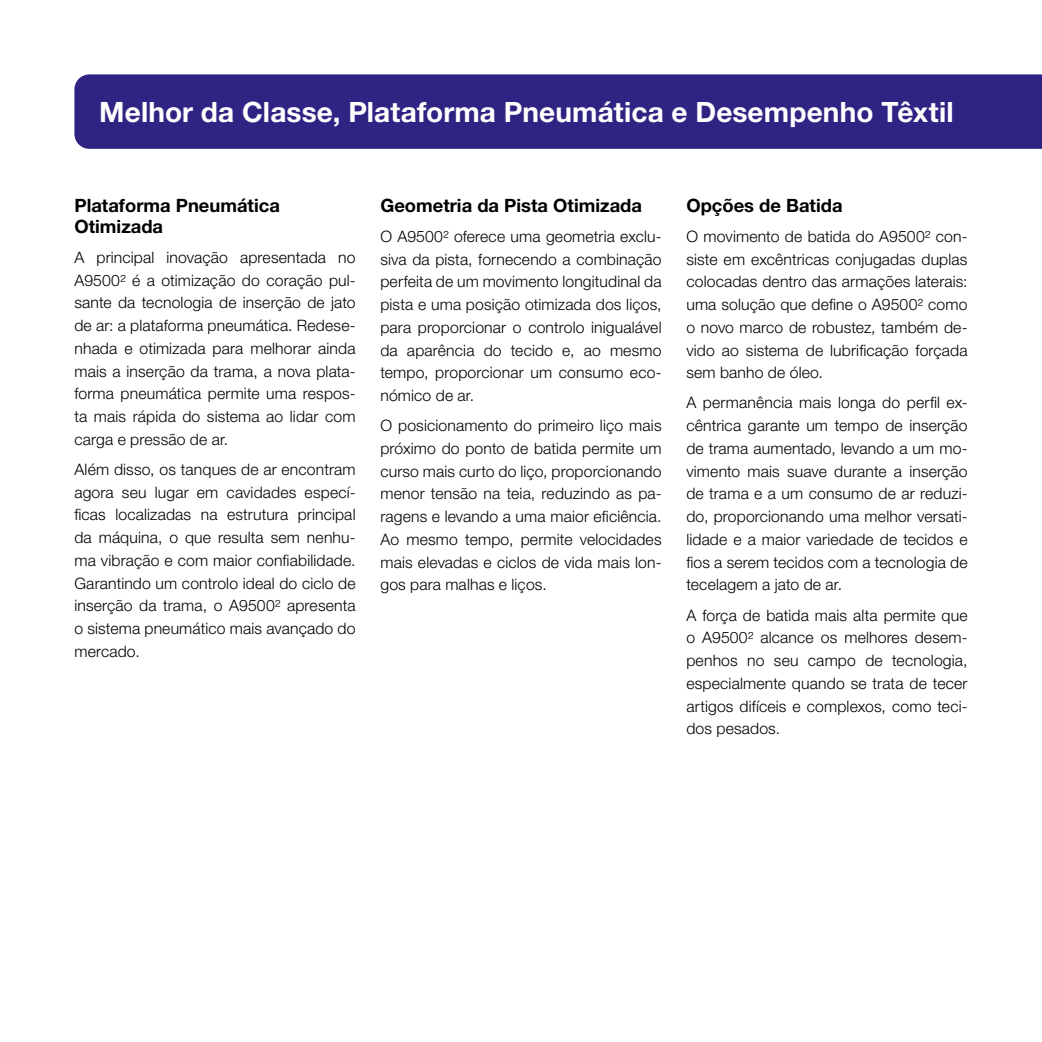
<style>
.page{position:relative;width:1042px;height:1042px;background:#fff}
.page>*{position:absolute;margin:0;border:0;box-sizing:border-box;transform-origin:0 0}
.t1{font:700 28px "Helvetica Neue LT Pro";letter-spacing:.005em;color:#fff}
.t2{font:700 18.38px/21px "Helvetica Neue LT Pro";color:#000}
.t3{font:300 15.75px/22.8px "Helvetica Neue LT Pro";letter-spacing:.01em;color:#000;text-align:justify}
</style>
<div class="page">
<div style="left:74px;top:74px;width:968px;height:75px;background:#2f2483"></div>
<h1 class="t1" style="left:99px;top:94px;width:856px">Melhor da Classe, Plataforma Pneumática e Desempenho Têxtil</h1>
<p class="t2" style="left:74px;top:194px;width:207px">Plataforma Pneumática<br>Otimizada</p>
<p class="t3" style="left:74px;top:245px;width:283px">A principal inovação apresentada no A9500² é a otimização do coração pul&shy;sante da tecnologia de inserção de jato de ar: a plataforma pneumática. Redese&shy;nhada e otimizada para melhorar ainda mais a inserção da trama, a nova plata&shy;forma pneumática permite uma respos&shy;ta mais rápida do sistema ao lidar com carga e pressão de ar.</p>
<p class="t3" style="left:74px;top:458px;width:283px">Além disso, os tanques de ar encontram agora seu lugar em cavidades especí&shy;ficas localizadas na estrutura principal da máquina, o que resulta sem nenhu&shy;ma vibração e com maior confiabilidade.<br>Garantindo um controlo ideal do ciclo de inserção da trama, o A9500² apresenta o sistema pneumático mais avançado do mercado.</p>
<p class="t2" style="left:380px;top:194px;width:263px">Geometria da Pista Otimizada</p>
<p class="t3" style="left:380px;top:224px;width:283px">O A9500² oferece uma geometria exclu&shy;siva da pista, fornecendo a combinação perfeita de um movimento longitudinal da pista e uma posição otimizada dos liços, para proporcionar o controlo inigualável da aparência do tecido e, ao mesmo tempo, proporcionar um consumo eco&shy;nómico de ar.</p>
<p class="t3" style="left:380px;top:414px;width:283px">O posicionamento do primeiro liço mais próximo do ponto de batida permite um curso mais curto do liço, proporcionando menor tensão na teia, reduzindo as pa&shy;ragens e levando a uma maior eficiência.<br>Ao mesmo tempo, permite velocidades mais elevadas e ciclos de vida mais lon&shy;gos para malhas e liços.</p>
<p class="t2" style="left:686px;top:194px;width:158px">Opções de Batida</p>
<p class="t3" style="left:686px;top:224px;width:283px">O movimento de batida do A9500² con&shy;siste em excêntricas conjugadas duplas colocadas dentro das armações laterais: uma solução que define o A9500² como o novo marco de robustez, também de&shy;vido ao sistema de lubrificação forçada sem banho de óleo.</p>
<p class="t3" style="left:686px;top:391px;width:283px">A permanência mais longa do perfil ex&shy;cêntrica garante um tempo de inserção de trama aumentado, levando a um mo&shy;vimento mais suave durante a inserção de trama e a um consumo de ar reduzi&shy;do, proporcionando uma melhor versati&shy;lidade e a maior variedade de tecidos e fios a serem tecidos com a tecnologia de tecelagem a jato de ar.</p>
<p class="t3" style="left:686px;top:603px;width:283px">A força de batida mais alta permite que o A9500² alcance os melhores desem&shy;penhos no seu campo de tecnologia, especialmente quando se trata de tecer artigos difíceis e complexos, como teci&shy;dos pesados.</p>
</div>
